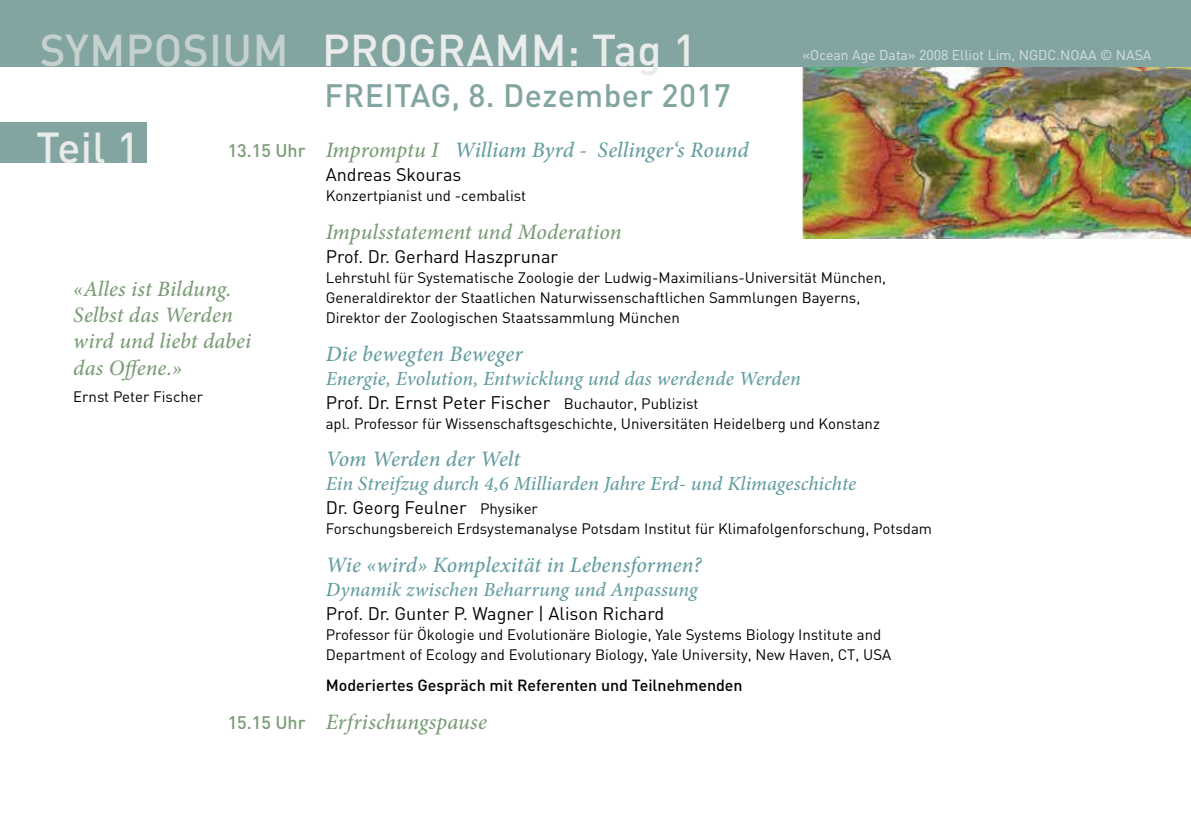
<style>
.page{position:relative;width:1191px;height:840px;background:#fff}
.page>*{position:absolute;margin:0;border:0;box-sizing:border-box;transform-origin:0 0}
.t1{font:500 44px "FFDIN";letter-spacing:.01em;color:#e9eceb}
.t2{font:500 42.6px "FFDIN";color:#e9eceb}
.t3{font:500 32px "FFDIN";letter-spacing:.01em;color:#83a5a1}
.t4{font:italic 500 22px "Minion Pro";letter-spacing:.005em;color:#649da0}
.t5{font:italic 500 22px/26.4px "Minion Pro";letter-spacing:.005em;color:#799d75}
.t6{font:italic 500 20px "Minion Pro";color:#649da0}
.t7{font:18px "FFDIN";color:#000}
.t8{font:500 16px "FFDIN";color:#000}
.t9{font:15px/20px "FFDIN";color:#000}
.t10{font:14px "FFDIN";color:#d6e1e1}
.s1{color:#c5d1cf}
.s2{font-family:"FFDIN";font-style:normal;font-size:18px;color:#799d75}
.s3{color:#799d75}
.s4{font-size:15px}
.s5{font-family:"FFDIN";font-style:normal;font-size:18px}
</style>
<div class="page">
<div style="left:0;top:122px;width:146px;height:40px;background:#83a5a1"></div>
<img style="left:802px;top:66px;width:389px;height:172px">
<div style="left:0;top:0;width:1191px;height:66px;background:#83a5a1"></div>
<h1 class="t1" style="left:40px;top:22px;width:658px"><span class="s1">SYMPOSIUM</span> PROGRAMM: Tag 1</h1>
<h3 class="t3" style="left:324px;top:75px;width:408px">FREITAG, 8. Dezember 2017</h3>
<p class="t10" style="left:802px;top:46px;width:350px">«Ocean Age Data» 2008 Elliot Lim, NGDC.NOAA © NASA</p>
<h2 class="t2" style="left:36px;top:120px;width:105px">Teil 1</h2>
<h3 class="t4" style="left:228px;top:134px;width:522px"><span class="s2">13.15 Uhr</span> <span class="s3">Impromptu I</span> William Byrd - Sellinger‘s Round</h3>
<p class="t7" style="left:326px;top:163px;width:137px">Andreas Skouras</p>
<p class="t9" style="left:326px;top:185px;width:202px">Konzertpianist und -cembalist</p>
<h3 class="t5" style="left:326px;top:218px;width:297px">Impulsstatement und Moderation</h3>
<p class="t7" style="left:326px;top:245px;width:234px">Prof. Dr. Gerhard Haszprunar</p>
<p class="t9" style="left:326px;top:267px;width:562px">Lehrstuhl für Systematische Zoologie der Ludwig-Maximilians--Universität München,<br>Generaldirektor der Staatlichen Naturwissenschaftlichen Sammlungen Bayerns,<br>Direktor der Zoologischen Staatssammlung München</p>
<h3 class="t4" style="left:326px;top:338px;width:198px">Die bewegten Beweger</h3>
<h3 class="t6" style="left:326px;top:364px;width:477px">Energie, Evolution, Entwicklung und das werdende Werden</h3>
<p class="t7" style="left:326px;top:390px;width:374px">Prof. Dr. Ernst Peter Fischer <span class="s4">Buchautor, Publizist</span></p>
<p class="t9" style="left:326px;top:413px;width:555px">apl. Professor für Wissenschaftsgeschichte, Universitäten Heidelberg und Konstanz</p>
<h3 class="t4" style="left:326px;top:444px;width:196px">Vom Werden der Welt</h3>
<h3 class="t6" style="left:326px;top:470px;width:532px">Ein Streifzug durch 4,6 Milliarden Jahre Erd- und Klimageschichte</h3>
<p class="t7" style="left:326px;top:496px;width:214px">Dr. Georg Feulner <span class="s4">Physiker</span></p>
<p class="t9" style="left:326px;top:518px;width:608px">Forschungsbereich Erdsystemanalyse Potsdam Institut für Klimafolgenforschung, Potsdam</p>
<h3 class="t4" style="left:326px;top:549px;width:377px">Wie «wird» Komplexität in Lebensformen?</h3>
<h3 class="t6" style="left:326px;top:575px;width:373px">Dynamik zwischen Beharrung und Anpassung</h3>
<p class="t7" style="left:326px;top:602px;width:340px">Prof. Dr. Gunter P. Wagner | Alison Richard</p>
<p class="t9" style="left:326px;top:624px;width:567px">Professor für Ökologie und Evolutionäre Biologie, Yale Systems Biology Institute and<br>Department of Ecology and Evolutionary Biology, Yale University, New Haven, CT, USA</p>
<p class="t8" style="left:326px;top:674px;width:418px">Moderiertes Gespräch mit Referenten und Teilnehmenden</p>
<h3 class="t5" style="left:228px;top:708px;width:261px"><span class="s5">15.15 Uhr</span> Erfrischungspause</h3>
<h3 class="t5" style="left:73px;top:275px;width:180px">«Alles ist Bildung.<br>Selbst das Werden wird und liebt dabei das Offene.»</h3>
<p class="t9" style="left:73px;top:386px;width:131px">Ernst Peter Fischer</p>
</div>
